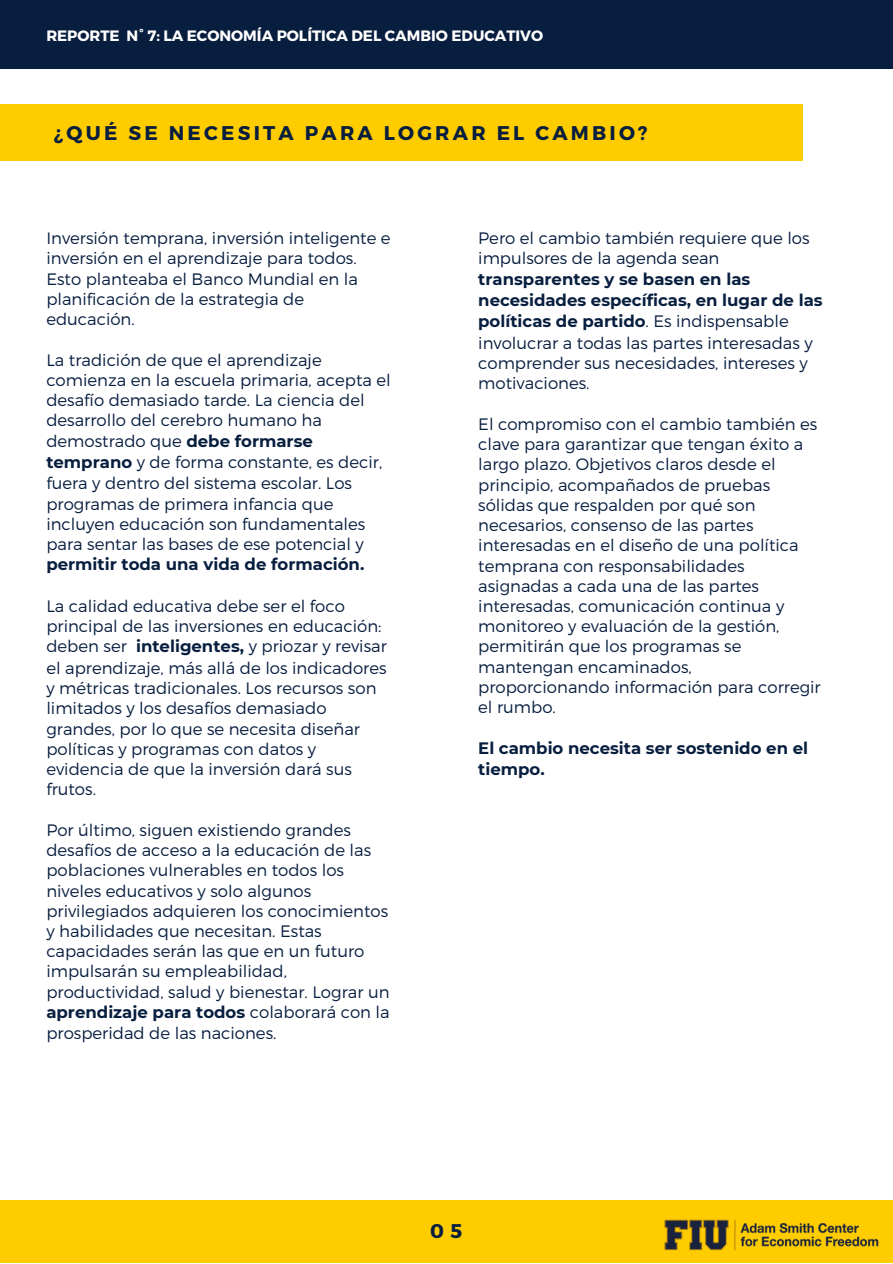
<style>
.page{position:relative;width:893px;height:1264px;background:#fff}
.page>*{position:absolute;margin:0;border:0;box-sizing:border-box;transform-origin:0 0}
.t1{font:700 19.8px "Montserrat";letter-spacing:.16em;color:#081e3f}
.t2{font:300 16.5px/20.2px "Montserrat";color:#081e3f}
.t3{font:700 16.5px/21.3px "Montserrat";color:#081e3f}
.t4{font:700 15px "Montserrat";color:#fff}
.s1{font-weight:700}
</style>
<div class="page">
<div style="left:0;top:0;width:892px;height:69px;background:#081e3f"></div>
<div style="left:0;top:1200px;width:892px;height:62px;background:#fc0"></div>
<div style="left:0;top:104px;width:803px;height:56px;background:#fc0"></div>
<img style="left:664px;top:1219px;width:215px;height:32px">
<p class="t4" style="left:46px;top:26px;width:498px">REPORTE N° 7: LA ECONOMÍA POLÍTICA DEL CAMBIO EDUCATIVO</p>
<p class="t1" style="left:54px;top:120px;width:595px">¿QUÉ SE NECESITA PARA LOGRAR EL CAMBIO?</p>
<p class="t2" style="left:46px;top:227px;width:346px">Inversión temprana, inversión inteligente e inversión en el aprendizaje para todos.<br>Esto planteaba el Banco Mundial en la planificación de la estrategia de educación.</p>
<p class="t2" style="left:46px;top:349px;width:346px">La tradición de que el aprendizaje comienza en la escuela primaria, acepta el desafío demasiado tarde. La ciencia del desarrollo del cerebro humano ha demostrado que <span class="s1">debe formarse temprano</span> y de forma constante, es decir, fuera y dentro del sistema escolar. Los programas de primera infancia que incluyen educación son fundamentales para sentar las bases de ese potencial y</p>
<p class="t3" style="left:46px;top:554px;width:319px">permitir toda una vida de formación.</p>
<p class="t2" style="left:46px;top:595px;width:342px">La calidad educativa debe ser el foco principal de las inversiones en educación: deben ser <span class="s1">inteligentes,</span> y priozar y revisar el aprendizaje, más allá de los indicadores y métricas tradicionales. Los recursos son limitados y los desafíos demasiado grandes, por lo que se necesita diseñar políticas y programas con datos y evidencia de que la inversión dará sus frutos.</p>
<p class="t2" style="left:46px;top:818px;width:345px">Por último, siguen existiendo grandes desafíos de acceso a la educación de las poblaciones vulnerables en todos los niveles educativos y solo algunos privilegiados adquieren los conocimientos y habilidades que necesitan. Estas capacidades serán las que en un futuro impulsarán su empleabilidad, productividad, salud y bienestar. Lograr un <span class="s1">aprendizaje para todos</span> colaborará con la prosperidad de las naciones.</p>
<p class="t2" style="left:478px;top:227px;width:333px">Pero el cambio también requiere que los impulsores de la agenda sean</p>
<p class="t2" style="left:478px;top:267px;width:346px;line-height:20.9px"><span class="s1">transparentes y se basen en las necesidades específicas, en lugar de las políticas de partido</span>. Es indispensable involucrar a todas las partes interesadas y comprender sus necesidades, intereses y motivaciones.</p>
<p class="t2" style="left:478px;top:413px;width:344px">El compromiso con el cambio también es clave para garantizar que tengan éxito a largo plazo. Objetivos claros desde el principio, acompañados de pruebas sólidas que respalden por qué son necesarios, consenso de las partes interesadas en el diseño de una política temprana con responsabilidades asignadas a cada una de las partes interesadas, comunicación continua y monitoreo y evaluación de la gestión, permitirán que los programas se mantengan encaminados, proporcionando información para corregir el rumbo.</p>
<p class="t3" style="left:478px;top:737px;width:331px">El cambio necesita ser sostenido en el tiempo.</p>
<p class="t1" style="left:430px;top:1218px;width:34px">0 5</p>
</div>
